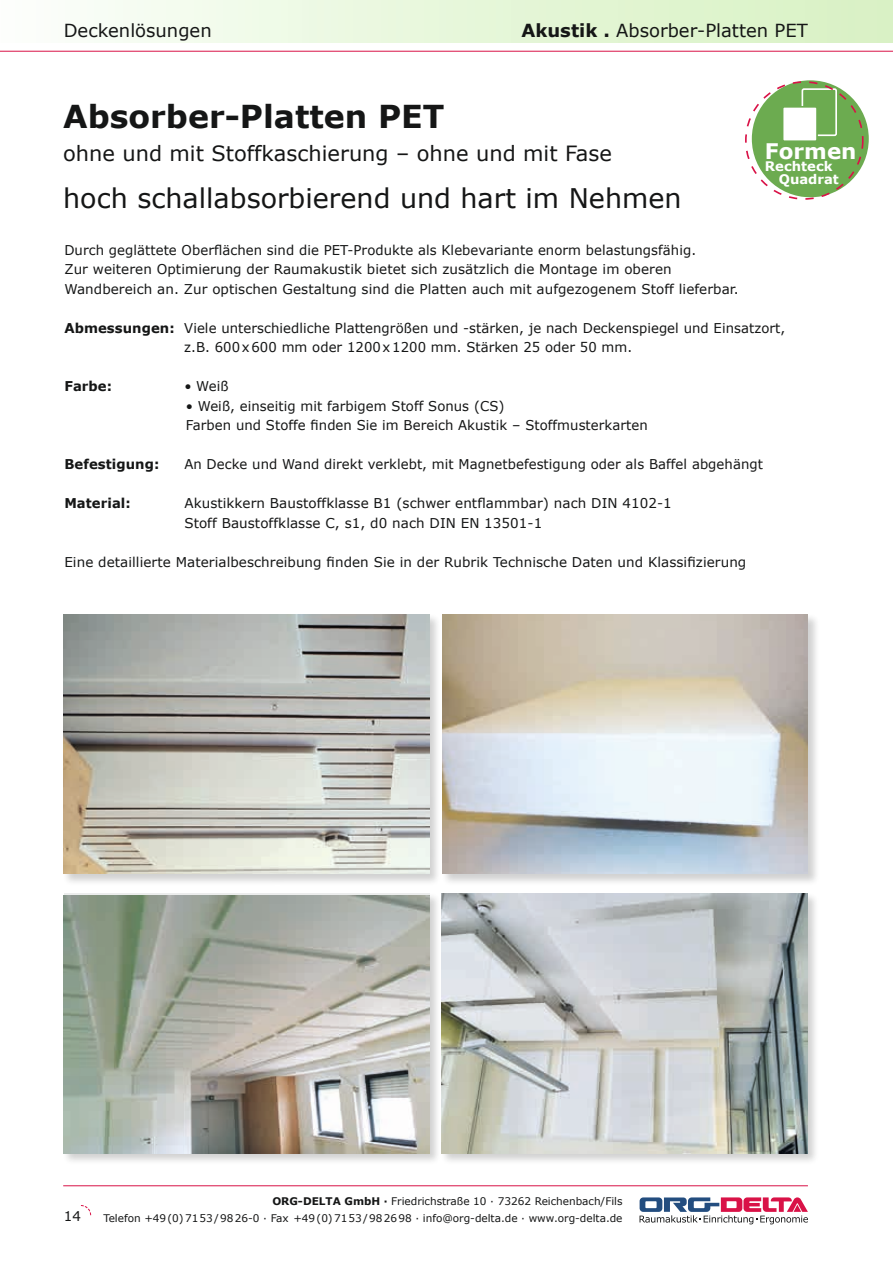
<style>
.page{position:relative;width:893px;height:1263px;background:#fff}
.page>*{position:absolute;margin:0;border:0;box-sizing:border-box;transform-origin:0 0}
.t1{font:700 31.65px "Verdana";color:#151616}
.t2{font:27px "Verdana";color:#151616}
.t3{font:700 21.45px "Verdana";color:#fff}
.t4{font:21px "Verdana";color:#151616}
.t5{font:18px "Verdana";color:#151616}
.t6{font:13.5px/19.5px "Verdana";letter-spacing:.005em;color:#151616}
.t7{font:700 13.5px "Verdana";letter-spacing:.005em;color:#151616}
.t8{font:700 13.2px/12.3px "Verdana";color:#fff}
.t9{font:10.5px/16.5px "Verdana";color:#151616;text-align:right}
.s1{font-weight:700}
</style>
<div class="page">
<svg style="left:80px;top:1205px;width:12px;height:11px"></svg>
<svg style="left:639px;top:1197px;width:169px;height:27px"></svg>
<hr style="left:63px;top:1185px;width:745px;height:1px;background:#d91247">
<hr style="left:0;top:51px;width:893px;height:1px;background:#d91247">
<div style="left:0;top:0;width:893px;height:43px;background:linear-gradient(to right,#fbfefa,#d7f1c1)"></div>
<div style="left:441px;top:892px;width:379px;height:273px;background:#151616;opacity:.2"></div>
<img style="left:442px;top:894px;width:366px;height:259px">
<div style="left:62px;top:613px;width:379px;height:273px;background:#151616;opacity:.2"></div>
<img style="left:64px;top:614px;width:365px;height:260px">
<div style="left:62px;top:892px;width:379px;height:273px;background:#151616;opacity:.2"></div>
<img style="left:64px;top:895px;width:365px;height:258px">
<div style="left:441px;top:613px;width:379px;height:273px;background:#151616;opacity:.2"></div>
<img style="left:442px;top:614px;width:366px;height:260px">
<div style="left:752px;top:80px;width:117px;height:117px;background:#6cab50;border-radius:50%"></div>
<div style="left:801px;top:88px;width:36px;height:48px;border:2px solid #fff;border-radius:2px"></div>
<div style="left:783px;top:107px;width:34px;height:34px;background:#fff;border-radius:2px"></div>
<div style="left:782px;top:106px;width:36px;height:36px;border:2px solid #6cab50;border-radius:2px"></div>
<div style="left:745px;top:81px;width:119px;height:119px;border:2px dashed #d91247;border-radius:50%"></div>
<h3 class="t5" style="left:64px;top:19px;width:149px">Deckenlösungen</h3>
<h3 class="t5" style="left:521px;top:19px;width:288px"><span class="s1">Akustik .</span> Absorber-Platten PET</h3>
<h1 class="t1" style="left:63px;top:94px;width:383px">Absorber-Platten PET</h1>
<h3 class="t4" style="left:63px;top:140px;width:550px">ohne und mit Stoffkaschierung – ohne und mit Fase</h3>
<h2 class="t2" style="left:63px;top:181px;width:620px">hoch schallabsorbierend und hart im Nehmen</h2>
<p class="t6" style="left:64px;top:240px;width:676px">Durch geglättete Oberflächen sind die PET-Produkte als Klebevariante enorm belastungsfähig.<br>Zur weiteren Optimierung der Raumakustik bietet sich zusätzlich die Montage im oberen<br>Wandbereich an. Zur optischen Gestaltung sind die Platten auch mit aufgezogenem Stoff lieferbar.</p>
<p class="t6" style="left:184px;top:318px;width:602px;text-indent:-120px"><span class="s1">Abmessungen:</span> Viele unterschiedliche Plattengrößen und -stärken, je nach Deckenspiegel und Einsatzort, z.B. 600x600 mm oder 1200x1200 mm. Stärken 25 oder 50 mm.</p>
<p class="t7" style="left:64px;top:377px;width:49px">Farbe:</p>
<p class="t6" style="left:184px;top:377px;width:46px">• Weiß</p>
<p class="t6" style="left:186px;top:396px;width:463px">• Weiß, einseitig mit farbigem Stoff Sonus (CS)<br>Farben und Stoffe finden Sie im Bereich Akustik – Stoffmusterkarten</p>
<p class="t7" style="left:64px;top:455px;width:97px">Befestigung:</p>
<p class="t6" style="left:184px;top:455px;width:580px">An Decke und Wand direkt verklebt, mit Magnetbefestigung oder als Baffel abgehängt</p>
<p class="t7" style="left:64px;top:494px;width:68px">Material:</p>
<p class="t6" style="left:184px;top:494px;width:489px">Akustikkern Baustoffklasse B1 (schwer entflammbar) nach DIN 4102-1<br>Stoff Baustoffklasse C, s1, d0 nach DIN EN 13501-1</p>
<p class="t6" style="left:64px;top:552px;width:683px">Eine detaillierte Materialbeschreibung finden Sie in der Rubrik Technische Daten und Klassifizierung</p>
<h3 class="t3" style="left:765px;top:137px;width:93px">Formen</h3>
<p class="t8" style="left:779px;top:161px;width:62px;text-indent:-14px">Rechteck<br>Quadrat</p>
<p class="t6" style="left:64px;top:1207px;width:19px">14</p>
<p class="t9" style="left:103px;top:1193px;width:521px"><span class="s1">ORG-DELTA GmbH ·</span> Friedrichstraße 10 · 73262 Reichenbach/Fils<br>Telefon +49(0)7153/9826-0 · Fax +49(0)7153/982698 · info@org-delta.de · www.org-delta.de</p>
</div>
